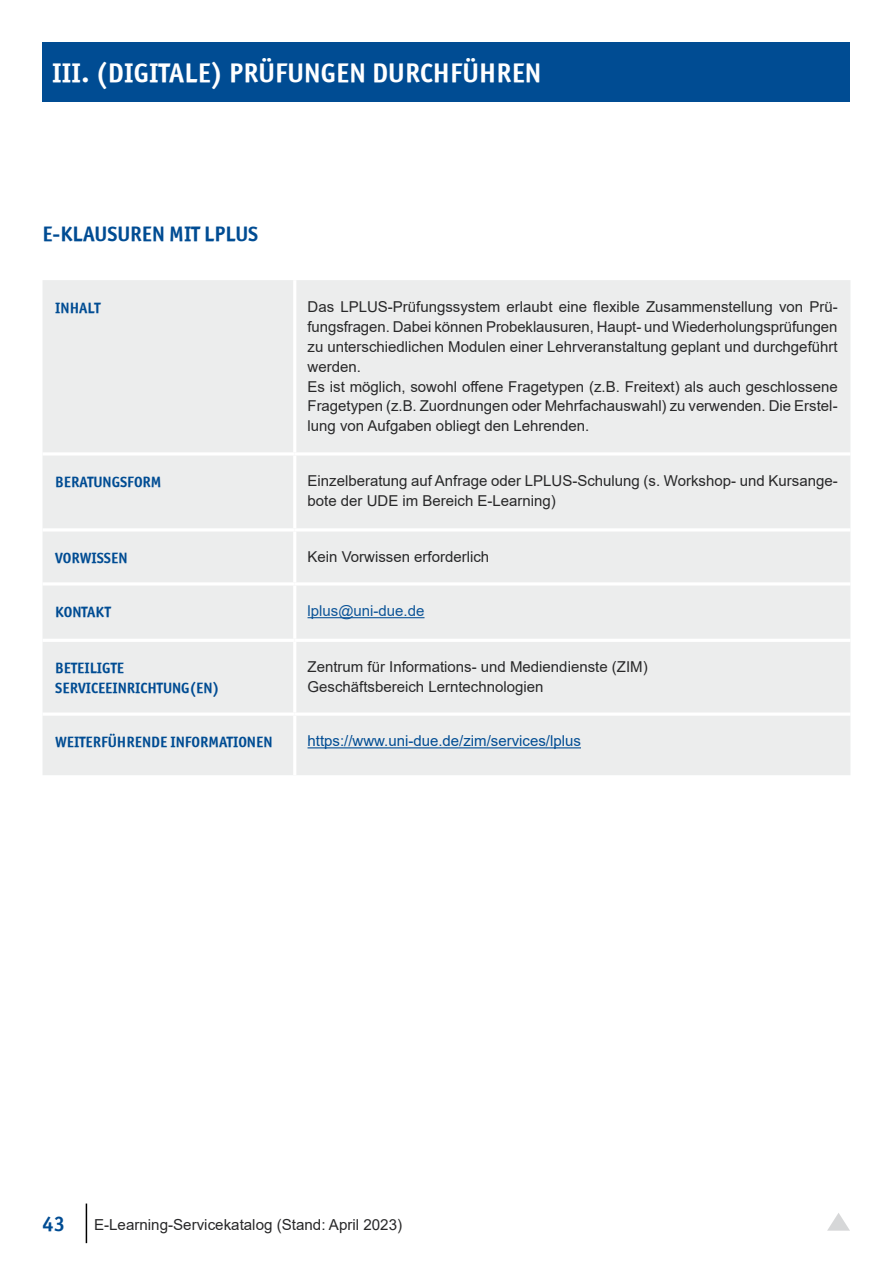
<style>
.page{position:relative;width:893px;height:1263px;background:#fff}
.page>*{position:absolute;margin:0;border:0;box-sizing:border-box;transform-origin:0 0}
.t1{font:27px "Officina Sans ITCTT Bold";letter-spacing:.01em;color:#fff}
.t2{font:21px "Officina Sans ITCTT Bold";color:#004c93}
.t3{font:15.15px "Arial";color:#282829}
.t4{font:15px/19.8px "Arial";color:#282829}
.t5{font:15px/19.8px "Officina Sans ITCTT Bold";color:#004c93}
.t6{font:15px "Arial";color:#004c93}
.t7{font:15px "Arial";color:#0d5598}
</style>
<div class="page">
<hr style="left:86px;top:1203px;width:1px;height:40px;background:#000">
<div style="left:43px;top:43px;width:807px;height:59px;background:#004c93"></div>
<svg style="left:827px;top:1213px;width:23px;height:18px"></svg>
<div style="left:43px;top:280px;width:807px;height:495px;background:#eceded"></div>
<hr style="left:43px;top:452px;width:252px;height:3px;background:#fff">
<hr style="left:295px;top:452px;width:555px;height:3px;background:#fff">
<hr style="left:43px;top:528px;width:252px;height:3px;background:#fff">
<hr style="left:295px;top:528px;width:555px;height:3px;background:#fff">
<hr style="left:43px;top:582px;width:252px;height:3px;background:#fff">
<hr style="left:295px;top:582px;width:555px;height:3px;background:#fff">
<hr style="left:43px;top:639px;width:252px;height:3px;background:#fff">
<hr style="left:295px;top:639px;width:555px;height:3px;background:#fff">
<hr style="left:43px;top:712px;width:252px;height:4px;background:#fff">
<hr style="left:295px;top:712px;width:555px;height:4px;background:#fff">
<hr style="left:293px;top:280px;width:3px;height:172px;background:#fff">
<hr style="left:293px;top:455px;width:3px;height:73px;background:#fff">
<hr style="left:293px;top:531px;width:3px;height:51px;background:#fff">
<hr style="left:293px;top:585px;width:3px;height:54px;background:#fff">
<hr style="left:293px;top:642px;width:3px;height:70px;background:#fff">
<hr style="left:293px;top:716px;width:3px;height:59px;background:#fff">
<hr style="left:308px;top:617px;width:116px;height:1px;background:#0d5598">
<hr style="left:308px;top:747px;width:273px;height:1px;background:#004c93">
<h1 class="t1" style="left:52px;top:56px;width:491px">III. (DIGITALE) PRÜFUNGEN DURCHFÜHREN</h1>
<h2 class="t2" style="left:43px;top:220px;width:217px">E-KLAUSUREN MIT LPLUS</h2>
<p class="t5" style="left:55px;top:298px;width:47px">INHALT</p>
<p class="t4" style="left:308px;top:297px;width:532px">Das LPLUS-Prüfungssystem erlaubt eine flexible Zusammenstellung von Prü&shy;fungsfragen. Dabei können Probeklausuren, Haupt- und Wiederholungsprüfungen zu unterschiedlichen Modulen einer Lehrveranstaltung geplant und durchgeführt werden.<br>Es ist möglich, sowohl offene Fragetypen (z.B. Freitext) als auch geschlossene Fragetypen (z.B. Zuordnungen oder Mehrfachauswahl) zu verwenden. Die Erstel&shy;lung von Aufgaben obliegt den Lehrenden.</p>
<p class="t5" style="left:55px;top:471px;width:108px">BERATUNGSFORM</p>
<p class="t4" style="left:308px;top:471px;width:532px">Einzelberatung auf Anfrage oder LPLUS-Schulung (s. Workshop- und Kursange&shy;bote der UDE im Bereich E-Learning)</p>
<p class="t5" style="left:55px;top:547px;width:74px">VORWISSEN</p>
<p class="t4" style="left:308px;top:547px;width:183px">Kein Vorwissen erforderlich</p>
<p class="t5" style="left:55px;top:601px;width:57px">KONTAKT</p>
<p class="t7" style="left:308px;top:600px;width:118px">lplus@uni-due.de</p>
<p class="t5" style="left:55px;top:658px;width:166px">BETEILIGTE<br>SERVICEEINRICHTUNG(EN)</p>
<p class="t4" style="left:308px;top:657px;width:342px">Zentrum für Informations- und Mediendienste (ZIM)<br>Geschäftsbereich Lerntechnologien</p>
<p class="t5" style="left:55px;top:732px;width:219px">WEITERFÜHRENDE INFORMATIONEN</p>
<p class="t6" style="left:308px;top:731px;width:275px">https://www.uni-due.de/zim/services/lplus</p>
<h2 class="t2" style="left:43px;top:1210px;width:24px">43</h2>
<p class="t3" style="left:94px;top:1214px;width:310px">E-Learning-Servicekatalog (Stand: April 2023)</p>
</div>
